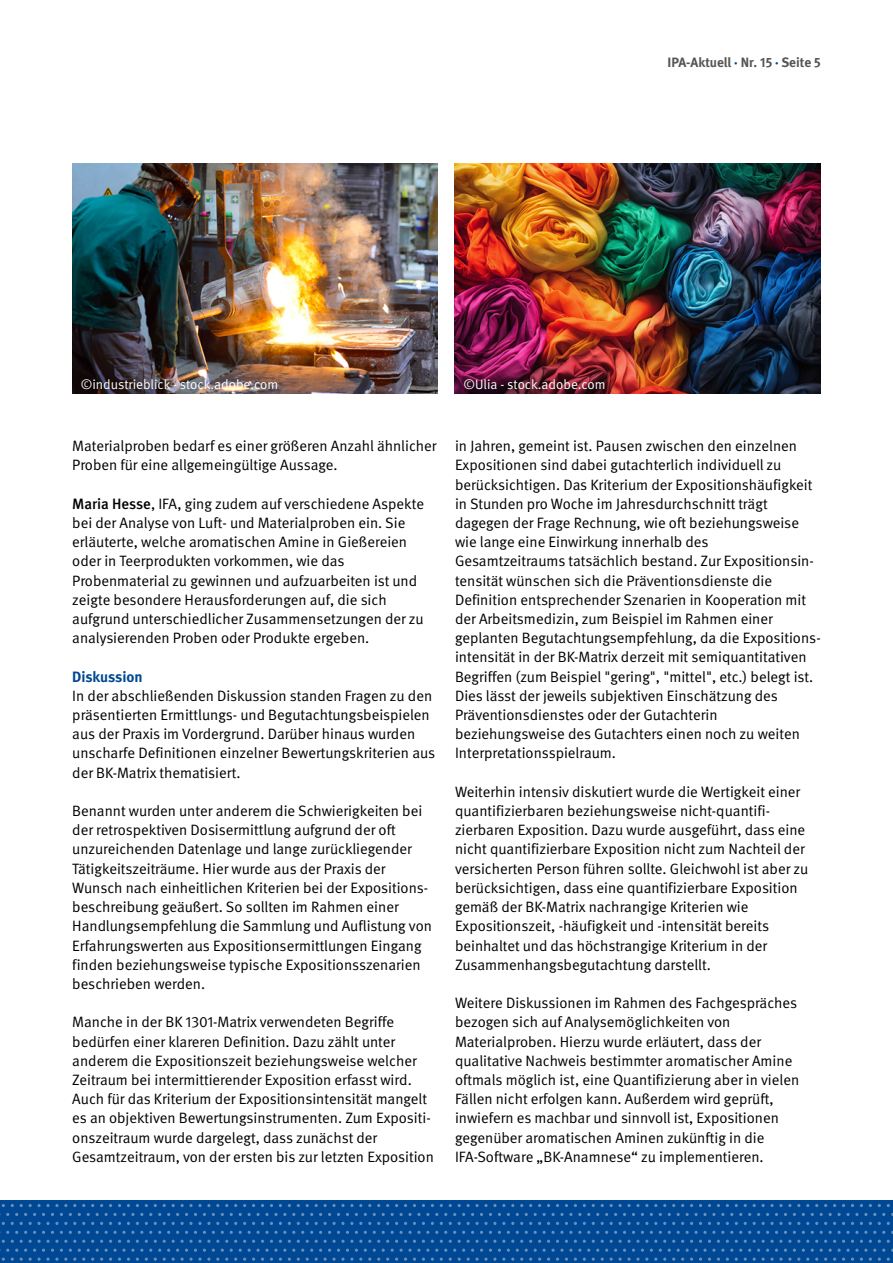
<style>
.page{position:relative;width:893px;height:1263px;background:#fff}
.page>*{position:absolute;margin:0;border:0;box-sizing:border-box;transform-origin:0 0}
.P_Text{font:15px/19.2px "DGUV Meta";color:#000}
.H3_Zwischenüberschrift{font:700 15px "DGUV Meta";letter-spacing:-.005em;color:#004893}
.t1{font:13.5px "DGUV Meta";color:#fff}
.t2{font:700 13.5px "DGUV Meta";color:#565655}
.s1{color:#004893}
.s2{font-weight:500}
</style>
<div class="page">
<div style="left:0;top:1200px;width:893px;height:63px;background:#004893"></div>
<svg style="left:677px;top:1213px;width:38px;height:3px"></svg>
<svg style="left:534px;top:1213px;width:38px;height:3px"></svg>
<svg style="left:391px;top:1213px;width:38px;height:3px"></svg>
<svg style="left:248px;top:1213px;width:38px;height:3px"></svg>
<svg style="left:105px;top:1213px;width:38px;height:3px"></svg>
<svg style="left:677px;top:1231px;width:38px;height:3px"></svg>
<svg style="left:534px;top:1231px;width:38px;height:3px"></svg>
<svg style="left:391px;top:1231px;width:38px;height:3px"></svg>
<svg style="left:248px;top:1231px;width:38px;height:3px"></svg>
<svg style="left:105px;top:1231px;width:38px;height:3px"></svg>
<svg style="left:610px;top:1204px;width:38px;height:3px"></svg>
<svg style="left:458px;top:1204px;width:47px;height:3px"></svg>
<svg style="left:315px;top:1204px;width:38px;height:3px"></svg>
<svg style="left:172px;top:1204px;width:38px;height:3px"></svg>
<svg style="left:29px;top:1204px;width:38px;height:3px"></svg>
<svg style="left:610px;top:1222px;width:38px;height:3px"></svg>
<svg style="left:458px;top:1222px;width:47px;height:3px"></svg>
<svg style="left:315px;top:1222px;width:38px;height:3px"></svg>
<svg style="left:172px;top:1222px;width:38px;height:3px"></svg>
<svg style="left:29px;top:1222px;width:38px;height:3px"></svg>
<svg style="left:534px;top:1240px;width:186px;height:21px"></svg>
<svg style="left:359px;top:1240px;width:173px;height:21px"></svg>
<svg style="left:172px;top:1240px;width:186px;height:21px"></svg>
<svg style="left:0;top:1240px;width:170px;height:21px"></svg>
<svg style="left:820px;top:1213px;width:38px;height:3px"></svg>
<svg style="left:820px;top:1231px;width:38px;height:3px"></svg>
<svg style="left:753px;top:1204px;width:38px;height:3px"></svg>
<svg style="left:753px;top:1222px;width:38px;height:3px"></svg>
<svg style="left:721px;top:1240px;width:169px;height:21px"></svg>
<img style="left:455px;top:163px;width:366px;height:231px">
<img style="left:72px;top:163px;width:366px;height:231px">
<p class="t2" style="left:667px;top:54px;width:155px">IPA-Aktuell <span class="s1">·</span> Nr. 15 <span class="s1">·</span> Seite 5</p>
<p class="t1" style="left:81px;top:377px;width:199px">©industrieblick - stock.adobe.com</p>
<p class="t1" style="left:463px;top:377px;width:144px">©Ulia - stock.adobe.com</p>
<p class="P_Text" style="left:72px;top:437px;width:366px">Materialproben bedarf es einer größeren Anzahl ähnlicher<br>Proben für eine allgemeingültige Aussage.</p>
<p class="P_Text" style="left:72px;top:494px;width:353px"><span class="s2">Maria Hesse</span>, IFA, ging zudem auf verschiedene Aspekte bei der Analyse von Luft- und Materialproben ein. Sie erläuterte, welche aromatischen Amine in Gießereien oder in Teerprodukten vorkommen, wie das Probenmaterial zu gewinnen und aufzuarbeiten ist und zeigte besondere Herausforderungen auf, die sich aufgrund unterschiedlicher Zusammensetzungen der zu analysierenden Proben oder Produkte ergeben.</p>
<h3 class="H3_Zwischenüberschrift" style="left:72px;top:667px;width:72px">Diskussion</h3>
<p class="P_Text" style="left:72px;top:686px;width:364px">In der abschließenden Diskussion standen Fragen zu den präsentierten Ermittlungs- und Begutachtungsbeispielen aus der Praxis im Vordergrund. Darüber hinaus wurden unscharfe Definitionen einzelner Bewertungskriterien aus der BK-Matrix thematisiert.</p>
<p class="P_Text" style="left:72px;top:802px;width:361px">Benannt wurden unter anderem die Schwierigkeiten bei der retrospektiven Dosisermittlung aufgrund der oft unzureichenden Datenlage und lange zurückliegender Tätigkeitszeiträume. Hier wurde aus der Praxis der Wunsch nach einheitlichen Kriterien bei der Expositions&shy;beschreibung geäußert. So sollten im Rahmen einer Handlungsempfehlung die Sammlung und Auflistung von Erfahrungswerten aus Expositionsermittlungen Eingang finden beziehungsweise typische Expositionsszenarien beschrieben werden.</p>
<p class="P_Text" style="left:72px;top:1013px;width:363px">Manche in der BK 1301-Matrix verwendeten Begriffe bedürfen einer klareren Definition. Dazu zählt unter anderem die Expositionszeit beziehungsweise welcher Zeitraum bei intermittierender Exposition erfasst wird.<br>Auch für das Kriterium der Expositionsintensität mangelt es an objektiven Bewertungsinstrumenten. Zum Expositi&shy;onszeitraum wurde dargelegt, dass zunächst der Gesamtzeitraum, von der ersten bis zur letzten Exposition</p>
<p class="P_Text" style="left:455px;top:437px;width:367px">in Jahren, gemeint ist. Pausen zwischen den einzelnen Expositionen sind dabei gutachterlich individuell zu berücksichtigen. Das Kriterium der Expositionshäufigkeit in Stunden pro Woche im Jahresdurchschnitt trägt dagegen der Frage Rechnung, wie oft beziehungsweise wie lange eine Einwirkung innerhalb des Gesamtzeitraums tatsächlich bestand. Zur Expositionsin&shy;tensität wünschen sich die Präventionsdienste die Definition entsprechender Szenarien in Kooperation mit der Arbeitsmedizin, zum Beispiel im Rahmen einer geplanten Begutachtungsempfehlung, da die Expositions&shy;intensität in der BK-Matrix derzeit mit semiquantitativen Begriffen (zum Beispiel "gering", "mittel", etc.) belegt ist.<br>Dies lässt der jeweils subjektiven Einschätzung des Präventionsdienstes oder der Gutachterin beziehungsweise des Gutachters einen noch zu weiten Interpretationsspielraum.</p>
<p class="P_Text" style="left:455px;top:782px;width:355px">Weiterhin intensiv diskutiert wurde die Wertigkeit einer quantifizierbaren beziehungsweise nicht-quantifi&shy;zierbaren Exposition. Dazu wurde ausgeführt, dass eine nicht quantifizierbare Exposition nicht zum Nachteil der versicherten Person führen sollte. Gleichwohl ist aber zu berücksichtigen, dass eine quantifizierbare Exposition gemäß der BK-Matrix nachrangige Kriterien wie Expositionszeit, -häufigkeit und -intensität bereits beinhaltet und das höchstrangige Kriterium in der Zusammenhangsbegutachtung darstellt.</p>
<p class="P_Text" style="left:455px;top:994px;width:346px">Weitere Diskussionen im Rahmen des Fachgespräches bezogen sich auf Analysemöglichkeiten von Materialproben. Hierzu wurde erläutert, dass der qualitative Nachweis bestimmter aromatischer Amine oftmals möglich ist, eine Quantifizierung aber in vielen Fällen nicht erfolgen kann. Außerdem wird geprüft, inwiefern es machbar und sinnvoll ist, Expositionen gegenüber aromatischen Aminen zukünftig in die IFA-Software „BK-Anamnese“ zu implementieren.</p>
</div>
